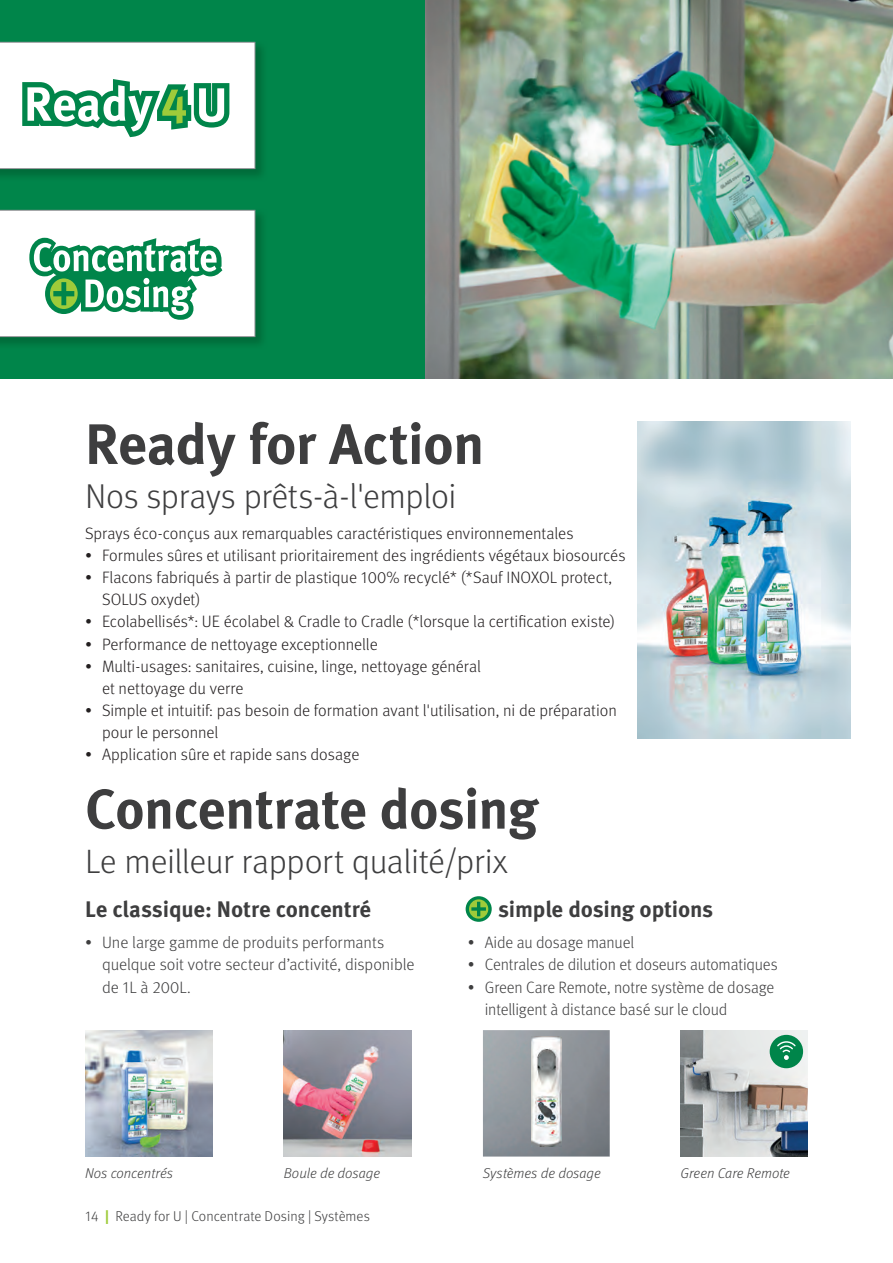
<style>
.page{position:relative;width:893px;height:1263px;background:#fff}
.page>*{position:absolute;margin:0;border:0;box-sizing:border-box;transform-origin:0 0}
.t1{font:700 57px "Meta Pro";letter-spacing:-.015em;color:#3e3e3f}
.t2{font:700 55.8px "Meta Pro";letter-spacing:-.015em;color:#3e3e3f}
.t3{font:300 34.5px "Meta Pro";letter-spacing:-.015em;color:#3e3e3f}
.t4{font:300 33.75px "Meta Pro";letter-spacing:-.015em;color:#3e3e3f}
.t5{font:700 22.5px "Meta Pro";letter-spacing:-.01em;color:#3e3e3f}
.t6{font:300 16.5px/22.2px "Meta Pro";color:#231f20}
.t7{font:300 16.5px/22.5px "Meta Pro";letter-spacing:-.005em;color:#3e3e3f}
.t8{font:italic 300 14.25px "Meta Pro";color:#3e3e3f}
.t9{font:300 14.25px "Meta Pro";color:#3e3e3f}
.s1{font-weight:700;color:#9ecb3a}
</style>
<div class="page">
<img style="left:638px;top:421px;width:212px;height:318px">
<div style="left:0;top:0;width:425px;height:379px;background:#00854a"></div>
<img style="left:0;top:41px;width:263px;height:136px">
<svg style="left:0;top:42px;width:255px;height:127px;background:#d9ece4"></svg>
<img style="left:0;top:209px;width:263px;height:136px">
<svg style="left:162px;top:41px;width:37px;height:1116px"></svg>
<svg style="left:0;top:210px;width:255px;height:127px"></svg>
<img style="left:425px;top:0;width:468px;height:379px">
<svg style="left:466px;top:896px;width:26px;height:26px"></svg>
<svg style="left:469px;top:899px;width:19px;height:20px"></svg>
<svg style="left:471px;top:902px;width:15px;height:14px"></svg>
<img style="left:85px;top:1030px;width:128px;height:126px">
<img style="left:483px;top:1030px;width:127px;height:126px">
<img style="left:680px;top:1030px;width:128px;height:126px">
<img style="left:531px;top:1036px;width:30px;height:111px">
<div style="left:770px;top:1035px;width:33px;height:33px;background:#00854a;border-radius:50%"></div>
<svg style="left:777px;top:1041px;width:19px;height:19px"></svg>
<img style="left:284px;top:1030px;width:127px;height:126px">
<h1 class="t1" style="left:85px;top:423px;width:401px">Ready for Action</h1>
<h3 class="t3" style="left:85px;top:484px;width:373px">Nos sprays prêts-à-l'emploi</h3>
<p class="t6" style="left:85px;top:524px;width:490px">Sprays éco-conçus aux remarquables caractéristiques environnementales</p>
<p class="t6" style="left:85px;top:546px;width:542px">• Formules sûres et utilisant prioritairement des ingrédients végétaux biosourcés</p>
<p class="t6" style="left:102px;top:568px;width:512px;text-indent:-17px">• Flacons fabriqués à partir de plastique 100% recyclé* (*Sauf INOXOL protect,<br>SOLUS oxydet)</p>
<p class="t6" style="left:85px;top:612px;width:532px">• Ecolabellisés*: UE écolabel &amp; Cradle to Cradle (*lorsque la certification existe)</p>
<p class="t6" style="left:85px;top:635px;width:294px">• Performance de nettoyage exceptionnelle</p>
<p class="t6" style="left:102px;top:657px;width:380px;text-indent:-17px">• Multi-usages: sanitaires, cuisine, linge, nettoyage général et nettoyage du verre</p>
<p class="t6" style="left:102px;top:701px;width:516px;text-indent:-17px">• Simple et intuitif: pas besoin de formation avant l'utilisation, ni de préparation pour le personnel</p>
<p class="t6" style="left:85px;top:745px;width:276px">• Application sûre et rapide sans dosage</p>
<h2 class="t2" style="left:85px;top:789px;width:455px">Concentrate dosing</h2>
<h3 class="t4" style="left:85px;top:849px;width:424px">Le meilleur rapport qualité/prix</h3>
<h3 class="t5" style="left:85px;top:900px;width:288px">Le classique: Notre concentré</h3>
<p class="t7" style="left:102px;top:932px;width:314px;text-indent:-17px">• Une large gamme de produits performants quelque soit votre secteur d’activité, disponible de 1L à 200L.</p>
<h3 class="t5" style="left:498px;top:900px;width:217px">simple dosing options</h3>
<p class="t7" style="left:468px;top:932px;width:168px">• Aide au dosage manuel</p>
<p class="t7" style="left:468px;top:955px;width:311px">• Centrales de dilution et doseurs automatiques</p>
<p class="t7" style="left:485px;top:977px;width:291px;text-indent:-17px">• Green Care Remote, notre système de dosage intelligent à distance basé sur le cloud</p>
<p class="t8" style="left:85px;top:1168px;width:90px">Nos concentrés</p>
<p class="t8" style="left:284px;top:1168px;width:98px">Boule de dosage</p>
<p class="t8" style="left:483px;top:1168px;width:119px">Systèmes de dosage</p>
<p class="t8" style="left:680px;top:1168px;width:111px">Green Care Remote</p>
<p class="t9" style="left:85px;top:1211px;width:286px">14 <span class="s1">|</span> Ready for U | Concentrate Dosing | Systèmes</p>
</div>
